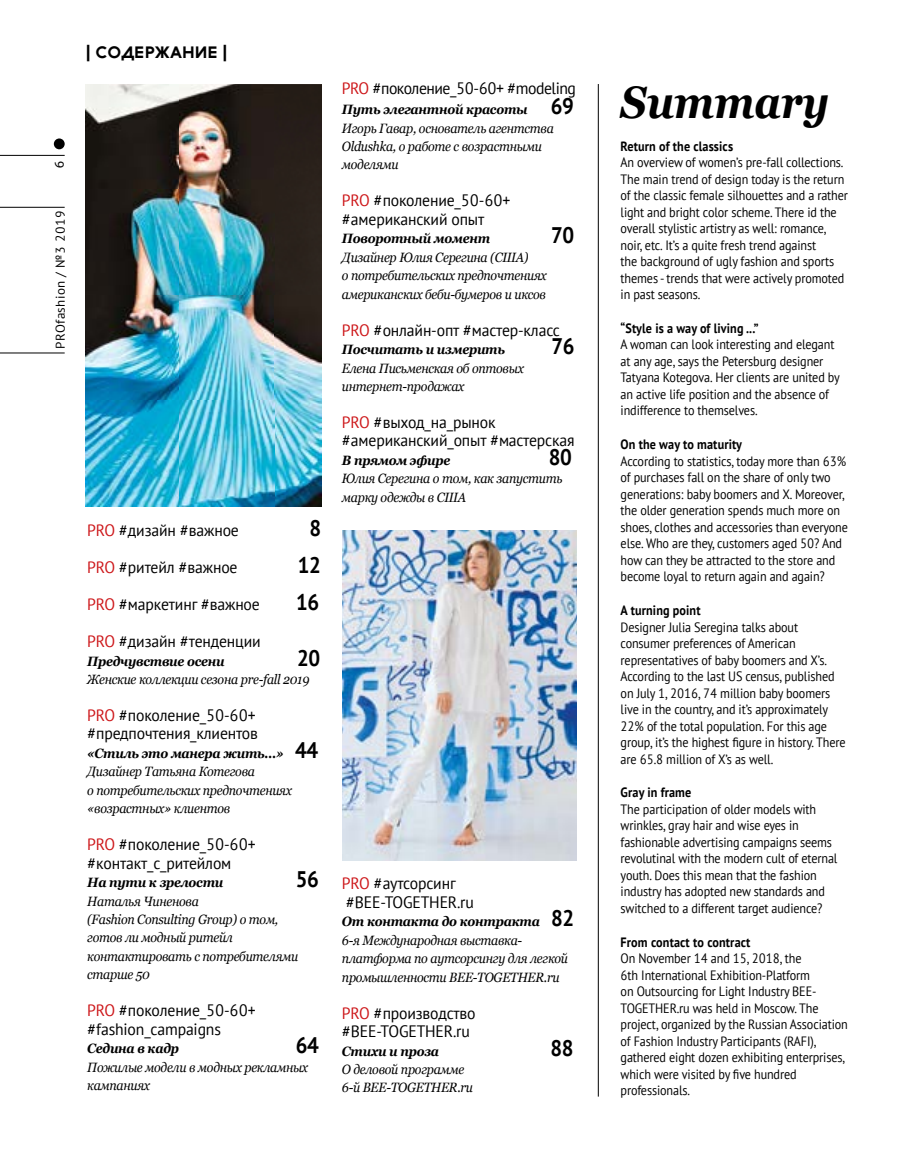
<style>
.page{position:relative;width:915px;height:1170px;background:#fff}
.page>*{position:absolute;margin:0;border:0;box-sizing:border-box;transform-origin:0 0}
.t1{font:italic 700 45.45px "Georgia";color:#000;scale:.88 1}
.t2{font:700 22.5px "PT Sans";letter-spacing:-.02em;color:#000;scale:.92 1}
.t3{font:16.5px/18.5px "PT Sans";letter-spacing:-.01em;color:#000;scale:.95 1}
.t4{font:16.5px "PT Sans";letter-spacing:-.03em;color:#000;scale:.95 1}
.t5{font:16.5px "Geometric Sans Serifv 1";color:#000}
.t6{font:13.5px/16.5px "PT Sans";letter-spacing:-.01em;color:#000;scale:.9 1}
.t7{font:italic 13.5px/18.5px "Georgia";letter-spacing:-.02em;color:#000;scale:.92 1}
.t8{font:700 13.5px "PT Sans";letter-spacing:.01em;color:#000;scale:.9 1}
.t9{font:italic 700 13.5px "Georgia";letter-spacing:-.02em;color:#000;scale:.92 1}
.t10{font:13.5px "Myriad Pro";color:#000}
.t11{font:12.75px "PT Sans";letter-spacing:.03em;color:#000}
.s1{color:#cd171a}
.s2{font-weight:700}
.s3{font-family:"PT Sans";font-weight:700;font-style:normal;font-size:22.5px}
</style>
<div class="page">
<hr style="left:0;top:207px;width:65px;height:1px;background:#000">
<hr style="left:0;top:155px;width:65px;height:1px;background:#000">
<hr style="left:0;top:353px;width:65px;height:1px;background:#000">
<div style="left:54px;top:138px;width:11px;height:11px;background:#000;border-radius:50%"></div>
<hr style="left:598px;top:84px;width:1px;height:1012px;background:#000">
<img style="left:86px;top:84px;width:235px;height:422px">
<img style="left:342px;top:530px;width:234px;height:330px">
<p class="t5" style="left:86px;top:43px;width:143px">| СОДЕРЖАНИЕ |</p>
<p class="t10" style="left:51px;top:168px;width:8px;rotate:-90deg">6</p>
<p class="t11" style="left:52px;top:348px;width:139px;rotate:-90deg">PROfashion / №3 2019</p>
<p class="t3" style="left:87px;top:521px;width:161px"><span class="s1">PRO</span> #дизайн #важное</p>
<h2 class="t2" style="left:309px;top:513px;width:14px">8</h2>
<p class="t3" style="left:87px;top:557px;width:160px"><span class="s1">PRO</span> #ритейл #важное</p>
<h2 class="t2" style="left:298px;top:550px;width:27px">12</h2>
<p class="t3" style="left:87px;top:594px;width:183px"><span class="s1">PRO</span> #маркетинг #важное</p>
<h2 class="t2" style="left:296px;top:587px;width:27px">16</h2>
<p class="t3" style="left:87px;top:631px;width:184px"><span class="s1">PRO</span> #дизайн #тенденции</p>
<p class="t9" style="left:87px;top:650px;width:151px">Предчувствие осени</p>
<h2 class="t2" style="left:297px;top:642px;width:27px">20</h2>
<p class="t7" style="left:87px;top:669px;width:243px">Женские коллекции сезона pre-fall 2019</p>
<p class="t3" style="left:87px;top:705px;width:181px"><span class="s1">PRO</span> #поколение_50-60+ #предпочтения_клиентов</p>
<p class="t7" style="left:87px;top:743px;width:252px"><span class="s2">«Стиль это манера жить…»</span> <span class="s3">44<br></span>Дизайнер Татьяна Котегова<br>о потребительских предпочтениях «возрастных» клиентов</p>
<p class="t3" style="left:87px;top:834px;width:179px"><span class="s1">PRO</span> #поколение_50-60+ #контакт_с_ритейлом</p>
<p class="t9" style="left:87px;top:872px;width:149px">На пути к зрелости</p>
<h2 class="t2" style="left:296px;top:864px;width:27px">56</h2>
<p class="t7" style="left:87px;top:891px;width:231px">Наталья Чиненова<br>(Fashion Consulting Group) о том, готов ли модный ритейл контактировать с потребителями старше 50</p>
<p class="t3" style="left:87px;top:1000px;width:179px"><span class="s1">PRO</span> #поколение_50-60+ #fashion_campaigns</p>
<p class="t9" style="left:87px;top:1038px;width:101px">Седина в кадр</p>
<h2 class="t2" style="left:296px;top:1030px;width:27px">64</h2>
<p class="t7" style="left:87px;top:1057px;width:241px">Пожилые модели в модных рекламных кампаниях</p>
<p class="t4" style="left:342px;top:78px;width:248px"><span class="s1">PRO</span> #поколение_50-60+ #modeling</p>
<p class="t7" style="left:342px;top:100px;width:253px"><span class="s2">Путь элегантной красоты</span> <span class="s3">69<br></span>Игорь Гавар, основатель агентства<br>Oldushka, о работе с возрастными моделями</p>
<p class="t3" style="left:342px;top:191px;width:179px"><span class="s1">PRO</span> #поколение_50-60+ #американский опыт</p>
<p class="t9" style="left:342px;top:228px;width:163px">Поворотный момент</p>
<h2 class="t2" style="left:551px;top:220px;width:27px">70</h2>
<p class="t7" style="left:342px;top:247px;width:224px">Дизайнер Юлия Серегина (США)<br>о потребительских предпочтениях американских беби-бумеров и иксов</p>
<p class="t3" style="left:342px;top:320px;width:231px"><span class="s1">PRO</span> #онлайн-опт #мастер-класс</p>
<p class="t9" style="left:342px;top:339px;width:179px">Посчитать и измерить</p>
<h2 class="t2" style="left:551px;top:331px;width:27px">76</h2>
<p class="t7" style="left:342px;top:358px;width:199px">Елена Письменская об оптовых интернет-продажах</p>
<p class="t3" style="left:342px;top:412px;width:246px"><span class="s1">PRO</span> #выход_на_рынок #американский_опыт #мастерская</p>
<p class="t9" style="left:342px;top:450px;width:119px">В прямом эфире</p>
<h2 class="t2" style="left:548px;top:442px;width:27px">80</h2>
<p class="t7" style="left:342px;top:469px;width:241px">Юлия Серегина о том, как запустить марку одежды в США</p>
<p class="t3" style="left:342px;top:873px;width:140px"><span class="s1">PRO</span> #аутсорсинг #BEE-TOGETHER.ru</p>
<p class="t7" style="left:342px;top:911px;width:254px"><span class="s2">От контакта до контракта</span> <span class="s3">82<br></span>6-я Международная выставка&shy;платформа по аутсорсингу для легкой промышленности BEE-TOGETHER.ru</p>
<p class="t3" style="left:342px;top:1003px;width:142px"><span class="s1">PRO</span> #производство #BEE -TOGETHER.ru</p>
<p class="t9" style="left:342px;top:1040px;width:107px">Стихи и проза</p>
<h2 class="t2" style="left:550px;top:1032px;width:27px">88</h2>
<p class="t7" style="left:342px;top:1059px;width:144px">О деловой программе<br>6-й BEE-TOGETHER.ru</p>
<h1 class="t1" style="left:620px;top:69px;width:238px">Summary</h1>
<p class="t8" style="left:620px;top:137px;width:126px">Return of the classics</p>
<p class="t6" style="left:620px;top:154px;width:254px">An overview of women’s pre-fall collections.<br>The main trend of design today is the return of the classic female silhouettes and a rather light and bright color scheme. There id the overall stylistic artistry as well: romance, noir, etc. It’s a quite fresh trend against<br>the background of ugly fashion and sports themes - trends that were actively promoted in past seasons.</p>
<p class="t8" style="left:620px;top:319px;width:155px">“Style is a way of living ...”</p>
<p class="t6" style="left:620px;top:336px;width:245px">A woman can look interesting and elegant at any age, says the Petersburg designer Tatyana Kotegova. Her clients are united by an active life position and the absence of indifference to themselves.</p>
<p class="t8" style="left:620px;top:435px;width:136px">On the way to maturity</p>
<p class="t6" style="left:620px;top:452px;width:254px">According to statistics, today more than 63% of purchases fall on the share of only two generations: baby boomers and X. Moreover, the older generation spends much more on shoes, clothes and accessories than everyone else. Who are they, customers aged 50? And how can they be attracted to the store and become loyal to return again and again?</p>
<p class="t8" style="left:620px;top:601px;width:90px">A turning point</p>
<p class="t6" style="left:620px;top:618px;width:251px">Designer Julia Seregina talks about consumer preferences of American representatives of baby boomers and X’s.<br>According to the last US census, published on July 1, 2016, 74 million baby boomers live in the country, and it’s approximately 22% of the total population. For this age group, it’s the highest gure in history. There are 65.8 million of X’s as well.</p>
<p class="t8" style="left:620px;top:783px;width:80px">Gray in frame</p>
<p class="t6" style="left:620px;top:800px;width:242px">The participation of older models with wrinkles, gray hair and wise eyes in fashionable advertising campaigns seems revolutinal with the modern cult of eternal youth. Does this mean that the fashion industry has adopted new standards and switched to a different target audience?</p>
<p class="t8" style="left:620px;top:932px;width:146px">From contact to contract</p>
<p class="t6" style="left:620px;top:949px;width:254px">On November 14 and 15, 2018, the<br>6th International Exhibition-Platform<br>on Outsourcing for Light Industry BEE-TOGETHER.ru was held in Moscow. The project, organized by the Russian Association of Fashion Industry Participants (RAFI), gathered eight dozen exhibiting enterprises, which were visited by ve hundred professionals.</p>
</div>
